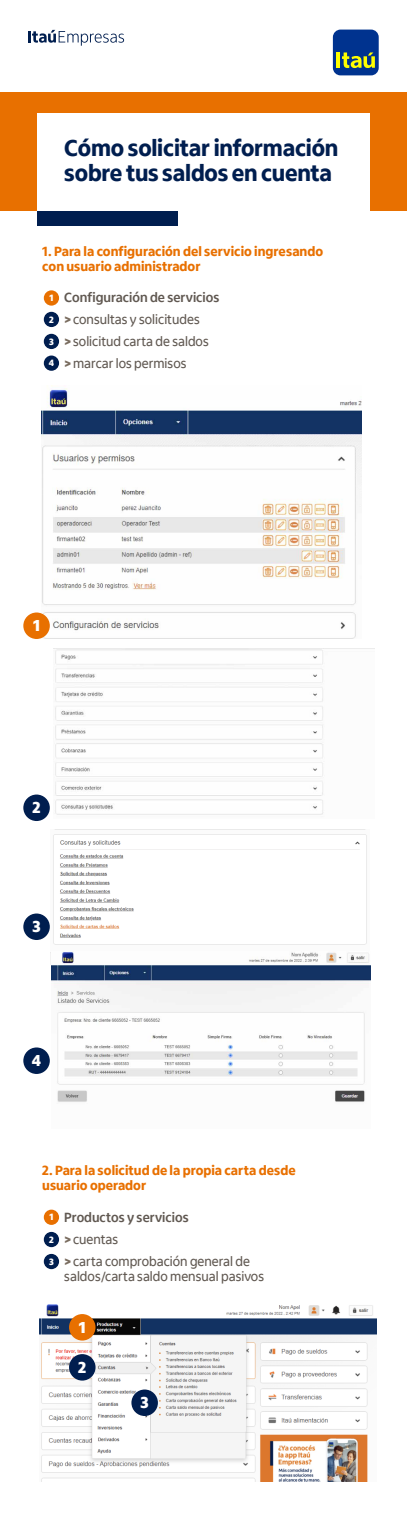
<style>
.page{position:relative;width:407px;height:1540px;background:#fff}
.page>*{position:absolute;margin:0;border:0;box-sizing:border-box;transform-origin:0 0}
.t1{font:800 23.75px/25px "Itau Display Pro";letter-spacing:-.01em;color:#001e4f}
.t2{font:800 16.38px "Itau Display Pro";color:#fff}
.t3{font:13.75px/21.9px "Itau Display Pro";color:#605851}
.t4{font:800 13.75px/15px "Itau Display Pro";color:#e87000}
.t5{font:800 9.44px "Itau Display Pro";color:#fff}
.s1{font-weight:700}
.s2{font-family:"Itau Display";font-weight:900;font-size:12.5px;color:#7a6d60}
</style>
<div class="page">
<div style="left:333px;top:30px;width:46px;height:45px;background:#00338f;border-radius:8px"></div>
<hr style="left:337px;top:52px;width:3px;height:16px;background:#ff0">
<svg style="left:342px;top:52px;width:33px;height:16px"></svg>
<svg style="left:28px;top:30px;width:96px;height:16px"></svg>
<div style="left:0;top:92px;width:407px;height:119px;background:#e87000"></div>
<div style="left:37px;top:113px;width:333px;height:98px;background:#fff"></div>
<div style="left:37px;top:211px;width:141px;height:15px;background:#001e4f"></div>
<img style="left:42px;top:388px;width:319px;height:250px">
<img style="left:54px;top:648px;width:320px;height:167px">
<img style="left:53px;top:829px;width:314px;height:116px">
<div style="left:44px;top:290px;width:15px;height:15px;background:#e87000;border-radius:50%"></div>
<div style="left:23px;top:794px;width:27px;height:27px;background:#001e4f;border-radius:50%"></div>
<div style="left:23px;top:612px;width:27px;height:27px;background:#e87000;border-radius:50%"></div>
<div style="left:23px;top:913px;width:27px;height:27px;background:#001e4f;border-radius:50%"></div>
<div style="left:44px;top:312px;width:15px;height:15px;background:#001e4f;border-radius:50%"></div>
<div style="left:44px;top:334px;width:15px;height:15px;background:#001e4f;border-radius:50%"></div>
<div style="left:44px;top:355px;width:15px;height:16px;background:#001e4f;border-radius:50%"></div>
<img style="left:52px;top:951px;width:318px;height:151px">
<div style="left:23px;top:1047px;width:27px;height:26px;background:#001e4f;border-radius:50%"></div>
<div style="left:44px;top:1209px;width:15px;height:15px;background:#e87000;border-radius:50%"></div>
<div style="left:44px;top:1231px;width:15px;height:15px;background:#001e4f;border-radius:50%"></div>
<div style="left:44px;top:1253px;width:15px;height:15px;background:#001e4f;border-radius:50%"></div>
<img style="left:40px;top:1304px;width:336px;height:177px">
<div style="left:69px;top:1313px;width:26px;height:27px;background:#e87000;border-radius:50%"></div>
<div style="left:131px;top:1389px;width:27px;height:26px;background:#001e4f;border-radius:50%"></div>
<div style="left:69px;top:1353px;width:26px;height:27px;background:#001e4f;border-radius:50%"></div>
<h1 class="t1" style="left:64px;top:136px;width:276px">Cómo solicitar información sobre tus saldos en cuenta</h1>
<p class="t4" style="left:42px;top:244px;width:282px">1. Para la configuración del servicio ingresando con usuario administrador</p>
<p class="t5" style="left:49px;top:292px;width:6px">1</p>
<p class="t3" style="left:64px;top:286px;width:157px"><span class="s1">Configuración de servicios </span><span class="s2">&gt;</span>consultas y solicitudes <span class="s2">&gt;</span>solicitud carta de saldos <span class="s2">&gt;</span>marcar los permisos</p>
<p class="t5" style="left:49px;top:314px;width:6px">2</p>
<p class="t5" style="left:49px;top:336px;width:6px">3</p>
<p class="t5" style="left:49px;top:357px;width:7px">4</p>
<p class="t2" style="left:33px;top:616px;width:9px">1</p>
<p class="t2" style="left:33px;top:798px;width:10px">2</p>
<p class="t2" style="left:32px;top:917px;width:10px">3</p>
<p class="t2" style="left:32px;top:1050px;width:11px">4</p>
<p class="t4" style="left:42px;top:1162px;width:255px">2. Para la solicitud de la propia carta desde usuario operador</p>
<p class="t3" style="left:64px;top:1206px;width:187px"><span class="s1">Productos y servicios<br></span><span class="s2">&gt;</span>cuentas<br><span class="s2">&gt;</span>carta comprobación general de</p>
<p class="t3" style="left:64px;top:1264px;width:201px">saldos/carta saldo mensual pasivos</p>
<p class="t5" style="left:49px;top:1211px;width:6px">1</p>
<p class="t5" style="left:49px;top:1233px;width:6px">2</p>
<p class="t5" style="left:49px;top:1255px;width:6px">3</p>
<p class="t2" style="left:79px;top:1317px;width:9px">1</p>
<p class="t2" style="left:78px;top:1357px;width:10px">2</p>
<p class="t2" style="left:141px;top:1392px;width:10px">3</p>
</div>
